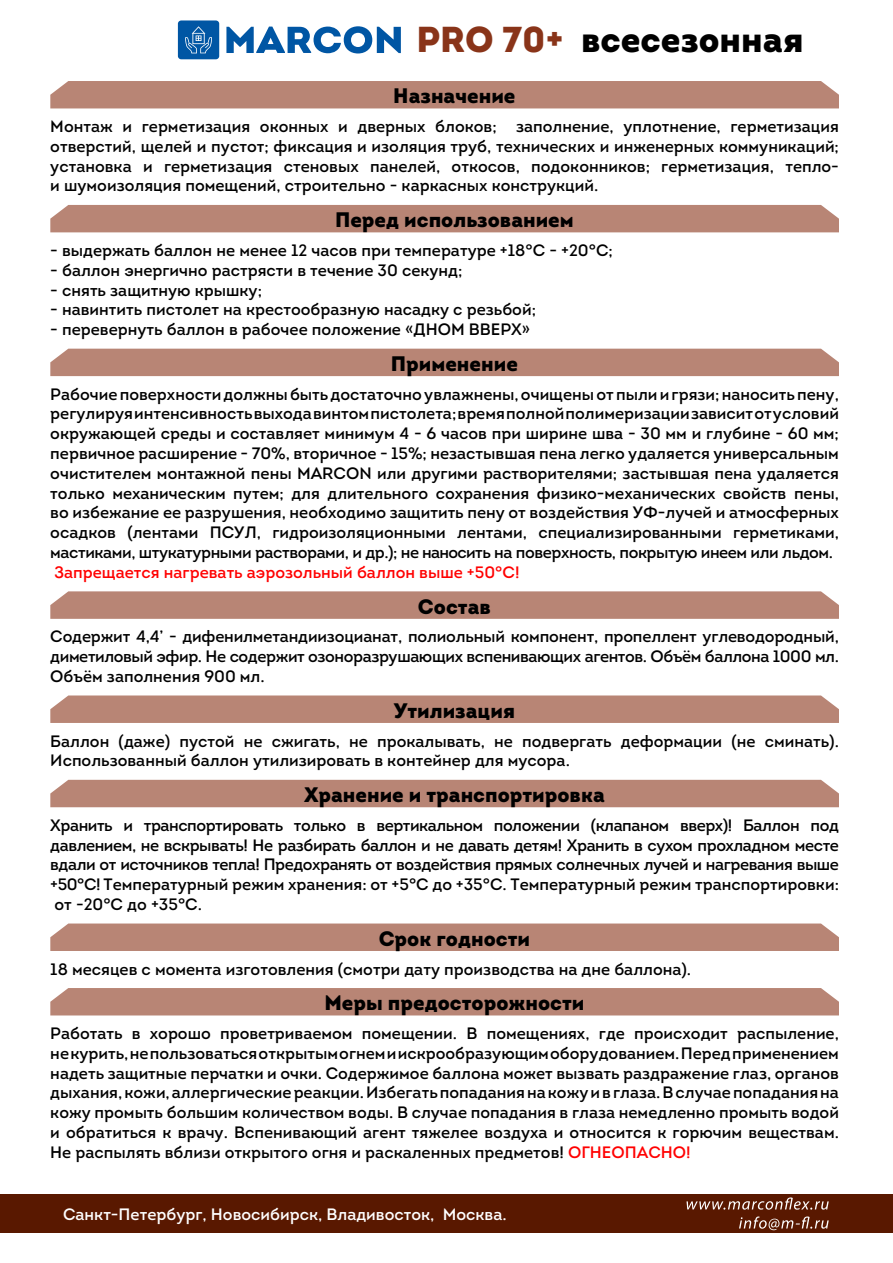
<style>
.page{position:relative;width:893px;height:1263px;background:#fff}
.page>*{position:absolute;margin:0;border:0;box-sizing:border-box;transform-origin:0 0}
.t1{font:900 36px "Intro";color:#000}
.t2{font:900 21px "Intro";color:#000}
.t3{font:16.5px/19.8px "Intro";color:#000;text-align:justify}
.t4{font:16.5px "Intro";color:#fff}
.t5{font:16.5px "Intro";color:#f00}
.s1{color:#893419}
.s2{color:#f00}
</style>
<div class="page">
<div style="left:0;top:1194px;width:893px;height:39px;background:#591800"></div>
<div style="left:50px;top:81px;width:789px;height:27px;background:#b88575"></div>
<div style="left:50px;top:205px;width:789px;height:27px;background:#b88575"></div>
<div style="left:50px;top:349px;width:789px;height:27px;background:#b88575"></div>
<svg style="left:50px;top:591px;width:789px;height:28px;background:#ba8879"></svg>
<div style="left:50px;top:695px;width:789px;height:28px;background:#b88575"></div>
<div style="left:50px;top:780px;width:789px;height:27px;background:#b88575"></div>
<div style="left:50px;top:923px;width:789px;height:28px;background:#b88575"></div>
<div style="left:50px;top:988px;width:789px;height:27px;background:#b88575"></div>
<div style="left:178px;top:20px;width:41px;height:39px;background:#0056a4;border-radius:3px"></div>
<svg style="left:185px;top:26px;width:27px;height:27px"></svg>
<svg style="left:226px;top:26px;width:175px;height:27px"></svg>
<svg style="left:686px;top:1197px;width:143px;height:13px"></svg>
<svg style="left:739px;top:1216px;width:90px;height:14px"></svg>
<h1 class="t1" style="left:416px;top:16px;width:389px"><span class="s1">PRO 70+</span> всесезонная</h1>
<p class="t2" style="left:393px;top:82px;width:124px">Назначение</p>
<p class="t3" style="left:50px;top:116px;width:790px">Монтаж и герметизация оконных и дверных блоков; заполнение, уплотнение, герметизация отверстий, щелей и пустот; фиксация и изоляция труб, технических и инженерных коммуникаций; установка и герметизация стеновых панелей, откосов, подоконников; герметизация, тепло&shy;и шумоизоляция помещений, строительно - каркасных конструкций.</p>
<p class="t2" style="left:335px;top:206px;width:240px">Перед использованием</p>
<p class="t3" style="left:50px;top:240px;width:564px">- выдержать баллон не менее 12 часов при температуре +18°С - +20°С;</p>
<p class="t3" style="left:50px;top:260px;width:414px">- баллон энергично растрясти в течение 30 секунд;</p>
<p class="t3" style="left:50px;top:280px;width:213px">- снять защитную крышку;</p>
<p class="t3" style="left:50px;top:300px;width:487px">- навинтить пистолет на крестообразную насадку с резьбой;</p>
<p class="t3" style="left:50px;top:319px;width:481px">- перевернуть баллон в рабочее положение «ДНОМ ВВЕРХ»</p>
<p class="t2" style="left:391px;top:350px;width:128px">Применение</p>
<p class="t3" style="left:50px;top:384px;width:790px">Рабочие поверхности должны быть достаточно увлажнены, очищены от пыли и грязи; наносить пену, регулируя интенсивность выхода винтом пистолета; время полной полимеризации зависит от условий окружающей среды и составляет минимум 4 - 6 часов при ширине шва - 30 мм и глубине - 60 мм; первичное расширение - 70%, вторичное - 15%; незастывшая пена легко удаляется универсальным очистителем монтажной пены MARCON или другими растворителями; застывшая пена удаляется только механическим путем; для длительного сохранения физико-механических свойств пены, во избежание ее разрушения, необходимо защитить пену от воздействия УФ-лучей и атмосферных осадков (лентами ПСУЛ, гидроизоляционными лентами, специализированными герметиками, мастиками, штукатурными растворами, и др.); не наносить на поверхность, покрытую инеем или льдом.</p>
<p class="t5" style="left:54px;top:562px;width:467px">Запрещается нагревать аэрозольный баллон выше +50°С!</p>
<p class="t2" style="left:418px;top:592px;width:74px">Состав</p>
<p class="t3" style="left:50px;top:627px;width:790px">Содержит 4,4’ - дифенилметандиизоцианат, полиольный компонент, пропеллент углеводородный, диметиловый эфир. Не содержит озоноразрушающих вспенивающих агентов. Объём баллона 1000 мл.<br>Объём заполнения 900 мл.</p>
<p class="t2" style="left:394px;top:696px;width:123px">Утилизация</p>
<p class="t3" style="left:50px;top:731px;width:790px">Баллон (даже) пустой не сжигать, не прокалывать, не подвергать деформации (не сминать).<br>Использованный баллон утилизировать в контейнер для мусора.</p>
<p class="t2" style="left:304px;top:781px;width:302px">Хранение и транспортировка</p>
<p class="t3" style="left:50px;top:815px;width:790px">Хранить и транспортировать только в вертикальном положении (клапаном вверх)! Баллон под давлением, не вскрывать! Не разбирать баллон и не давать детям! Хранить в сухом прохладном месте вдали от источников тепла! Предохранять от воздействия прямых солнечных лучей и нагревания выше +50°С! Температурный режим хранения: от +5°С до +35°С. Температурный режим транспортировки: от -20°С до +35°С.</p>
<p class="t2" style="left:379px;top:924px;width:153px">Срок годности</p>
<p class="t3" style="left:50px;top:959px;width:642px">18 месяцев с момента изготовления (смотри дату производства на дне баллона).</p>
<p class="t2" style="left:324px;top:989px;width:262px">Меры предосторожности</p>
<p class="t3" style="left:50px;top:1023px;width:790px">Работать в хорошо проветриваемом помещении. В помещениях, где происходит распыление, не курить, не пользоваться открытым огнем и искрообразующим оборудованием. Перед применением надеть защитные перчатки и очки. Содержимое баллона может вызвать раздражение глаз, органов дыхания, кожи, аллергические реакции. Избегать попадания на кожу и в глаза. В случае попадания на кожу промыть большим количеством воды. В случае попадания в глаза немедленно промыть водой и обратиться к врачу. Вспенивающий агент тяжелее воздуха и относится к горючим веществам.<br>Не распылять вблизи открытого огня и раскаленных предметов! <span class="s2">ОГНЕОПАСНО!</span></p>
<p class="t4" style="left:63px;top:1204px;width:445px">Санкт-Петербург, Новосибирск, Владивосток, Москва.</p>
</div>
